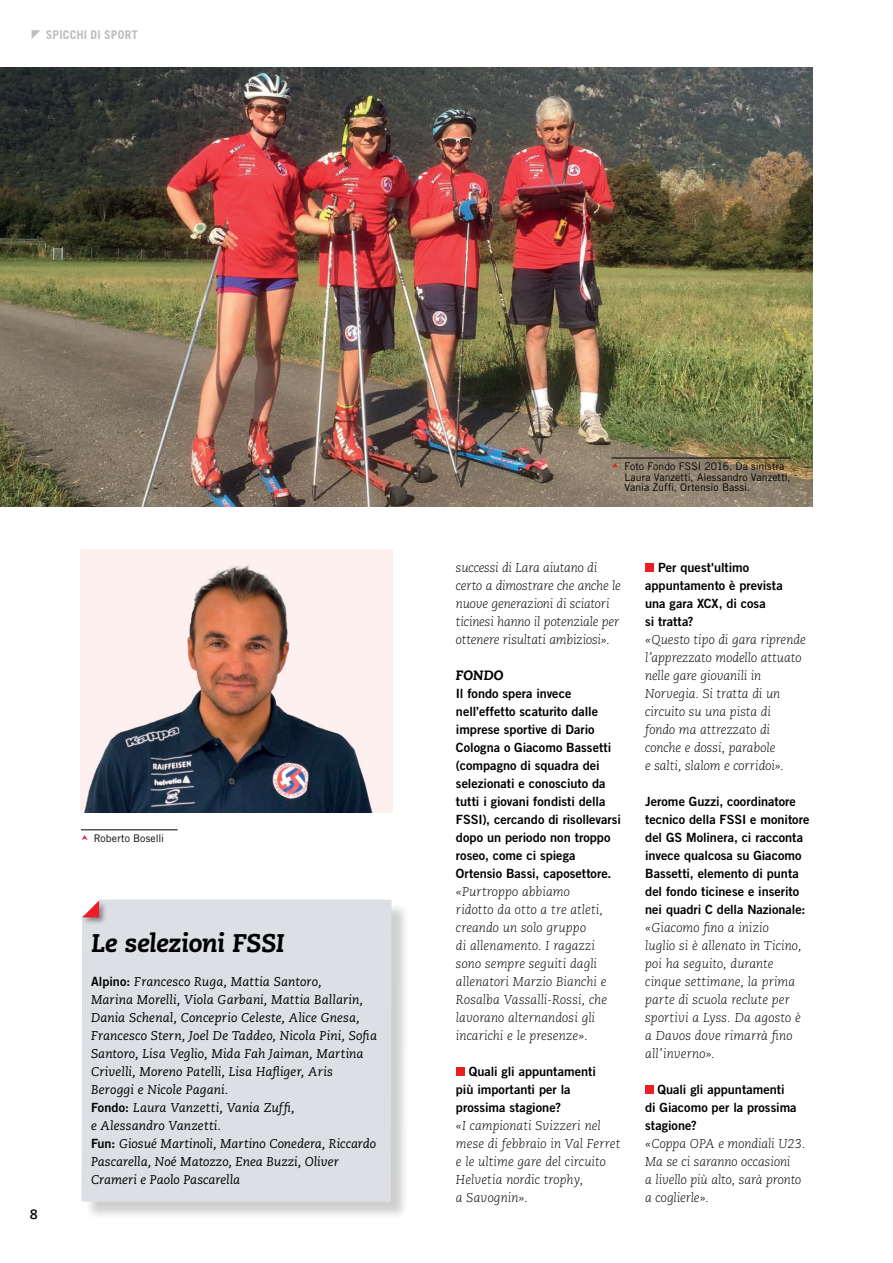
<style>
.page{position:relative;width:893px;height:1263px;background:#fff}
.page>*{position:absolute;margin:0;border:0;box-sizing:border-box;transform-origin:0 0}
.t1{font:italic 800 25.5px "Caecilia LT Std";letter-spacing:-.015em;color:#000}
.t2{font:italic 800 13.5px "Caecilia LT Std";color:#000}
.t3{font:700 13.5px "Caecilia LT Std";color:#000}
.t4{font:italic 300 12.75px/18px "Caecilia LT Std";color:#000}
.t5{font:12.75px/18px "Trade Gothic LT Bold Two";color:#000}
.t6{font:italic 12.75px/18px "Caecilia LT Std";letter-spacing:.005em;color:#000}
.t7{font:700 12px "Trade Gothic LT";letter-spacing:.015em;color:#bcbec0}
.t8{font:10.5px/10.5px "Trade Gothic LT";letter-spacing:.005em;color:#000}
.s1{font-family:"Trade Gothic LT Bold Two";font-style:normal}
</style>
<div class="page">
<img style="left:0;top:68px;width:812px;height:439px">
<svg style="left:32px;top:30px;width:8px;height:9px"></svg>
<div style="left:456px;top:1068px;width:8px;height:8px;background:#ed1d24"></div>
<div style="left:645px;top:564px;width:9px;height:8px;background:#ed1d24"></div>
<div style="left:645px;top:1086px;width:9px;height:8px;background:#ed1d24"></div>
<img style="left:81px;top:549px;width:312px;height:264px">
<div style="left:84px;top:902px;width:326px;height:318px;background:#000;opacity:.3"></div>
<div style="left:82px;top:899px;width:309px;height:302px;background:#dcdfe3"></div>
<div style="left:81px;top:899px;width:26px;height:26px;background:#000;opacity:.4"></div>
<svg style="left:82px;top:900px;width:17px;height:17px"></svg>
<hr style="left:81px;top:829px;width:97px;height:1px;background:#000">
<hr style="left:612px;top:458px;width:179px;height:1px;background:#000">
<svg style="left:612px;top:463px;width:6px;height:5px"></svg>
<p class="t7" style="left:46px;top:27px;width:93px">SPICCHI DI SPORT</p>
<p class="t3" style="left:30px;top:1206px;width:9px">8</p>
<p class="t8" style="left:94px;top:833px;width:72px">Roberto Boselli</p>
<h1 class="t1" style="left:91px;top:928px;width:195px">Le selezioni FSSI</h1>
<p class="t6" style="left:91px;top:973px;width:288px"><span class="s1">Alpino:</span> Francesco Ruga, Mattia Santoro,<br>Marina Morelli, Viola Garbani, Mattia Ballarin, Dania Schenal, Conceprio Celeste, Alice Gnesa, Francesco Stern, Joel De Taddeo, Nicola Pini, Sofia Santoro, Lisa Veglio, Mida Fah Jaiman, Martina Crivelli, Moreno Patelli, Lisa Hafliger, Aris Beroggi e Nicole Pagani.<br><span class="s1">Fondo:</span> Laura Vanzetti, Vania Zuffi,<br>e Alessandro Vanzetti.<br><span class="s1">Fun:</span> Giosué Martinoli, Martino Conedera, Riccardo Pascarella, Noé Matozzo, Enea Buzzi, Oliver Crameri e Paolo Pascarella</p>
<p class="t8" style="left:624px;top:461px;width:168px">Foto Fondo FSSI 2016. Da sinistra<br>Laura Vanzetti, Alessandro Vanzetti,<br>Vania Zuffi, Ortensio Bassi.</p>
<p class="t4" style="left:456px;top:559px;width:166px">successi di Lara aiutano di certo a dimostrare che anche le nuove generazioni di sciatori ticinesi hanno il potenziale per ottenere risultati ambiziosi».</p>
<p class="t2" style="left:456px;top:667px;width:49px">FONDO</p>
<p class="t5" style="left:456px;top:684px;width:167px">Il fondo spera invece nell’effetto scaturito dalle imprese sportive di Dario<br>Cologna o Giacomo Bassetti (compagno di squadra dei selezionati e conosciuto da tutti i giovani fondisti della<br>FSSI), cercando di risollevarsi dopo un periodo non troppo roseo, come ci spiega<br>Ortensio Bassi, caposettore.</p>
<p class="t4" style="left:456px;top:883px;width:153px">«Purtroppo abbiamo ridotto da otto a tre atleti, creando un solo gruppo<br>di allenamento. I ragazzi sono sempre seguiti dagli allenatori Marzio Bianchi e<br>Rosalba Vassalli-Rossi, che lavorano alternandosi gli incarichi e le presenze».</p>
<p class="t5" style="left:456px;top:1062px;width:141px;text-indent:13px">Quali gli appuntamenti più importanti per la prossima stagione?</p>
<p class="t4" style="left:456px;top:1117px;width:166px">«I campionati Svizzeri nel mese di febbraio in Val Ferret e le ultime gare del circuito<br>Helvetia nordic trophy,<br>a Savognin».</p>
<p class="t5" style="left:645px;top:558px;width:139px;text-indent:13px">Per quest'ultimo appuntamento è prevista una gara XCX, di cosa<br>si tratta?</p>
<p class="t4" style="left:645px;top:631px;width:162px">«Questo tipo di gara riprende l’apprezzato modello attuato nelle gare giovanili in<br>Norvegia. Si tratta di un circuito su una pista di<br>fondo ma attrezzato di conche e dossi, parabole<br>e salti, slalom e corridoi».</p>
<p class="t5" style="left:645px;top:792px;width:166px">Jerome Guzzi, coordinatore tecnico della FSSI e monitore del GS Molinera, ci racconta invece qualcosa su Giacomo<br>Bassetti, elemento di punta del fondo ticinese e inserito nei quadri C della Nazionale:</p>
<p class="t4" style="left:645px;top:919px;width:158px">«Giacomo fino a inizio luglio si è allenato in Ticino, poi ha seguito, durante cinque settimane, la prima parte di scuola reclute per sportivi a Lyss. Da agosto è a Davos dove rimarrà fino all’inverno».</p>
<p class="t5" style="left:645px;top:1080px;width:153px;text-indent:12px">Quali gli appuntamenti di Giacomo per la prossima stagione?</p>
<p class="t4" style="left:645px;top:1135px;width:162px">«Coppa OPA e mondiali U23.<br>Ma se ci saranno occasioni<br>a livello più alto, sarà pronto a coglierle».</p>
</div>
